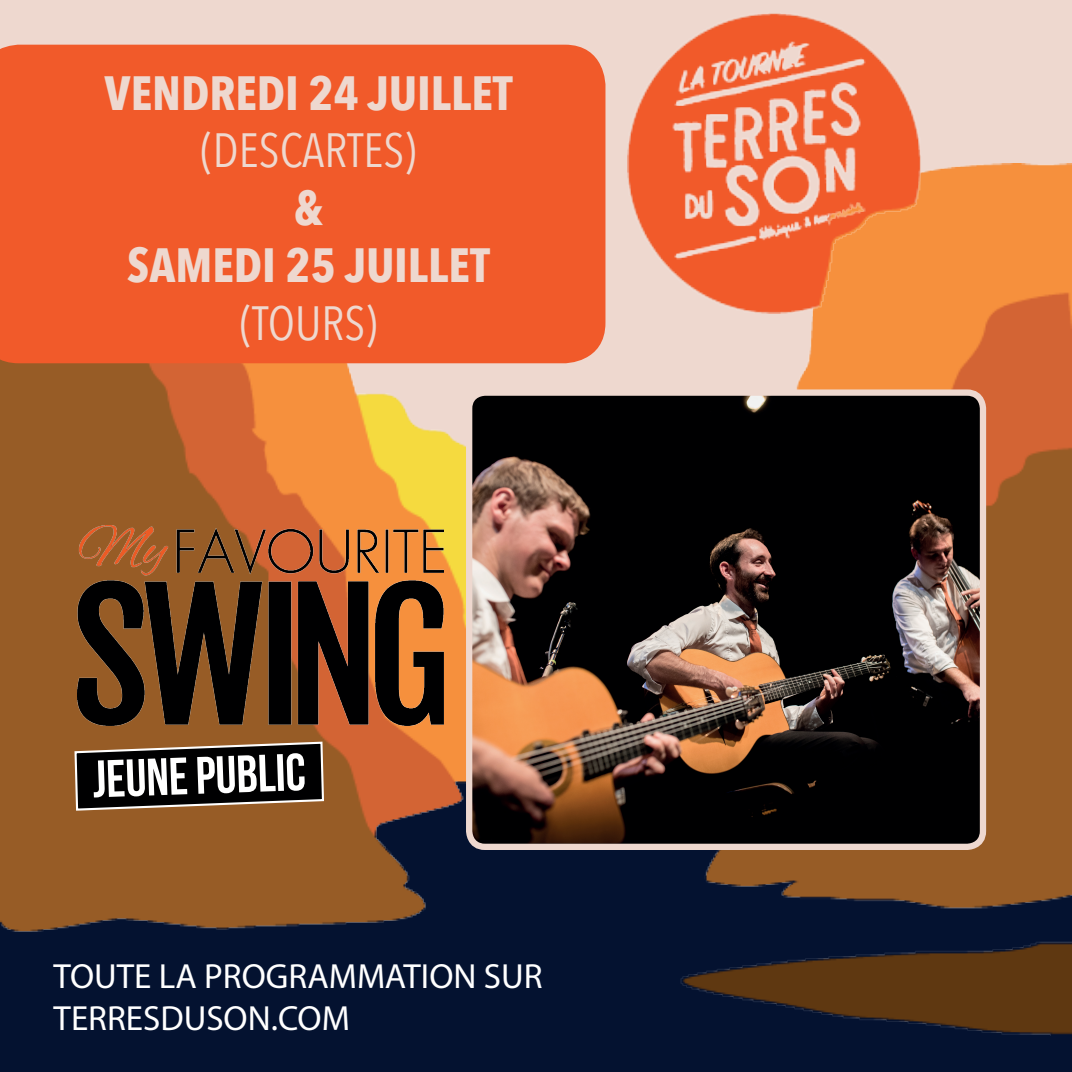
<style>
.page{position:relative;width:1072px;height:1072px;background:#fff}
.page>*{position:absolute;margin:0;border:0;box-sizing:border-box;transform-origin:0 0}
.t1{font:52.5px "Bebas Neue";color:#fff}
.t2{font:700 47.95px/57.5px "Avenir Next Condensed";color:#eed8cf;text-align:center}
.t3{font:47.95px "Avenir Next Condensed";color:#eed8cf}
.t4{font:35px/42px "Myriad Pro";color:#fff}
</style>
<div class="page">
<div style="left:0;top:655px;width:1071px;height:416px;background:#041230"></div>
<div style="left:0;top:0;width:1071px;height:669px;background:#eed8cf"></div>
<img style="left:0;top:163px;width:1071px;height:872px">
<img style="left:627px;top:13px;width:294px;height:300px">
<img style="left:469px;top:392px;width:514px;height:451px">
<div style="left:466px;top:389px;width:520px;height:461px;border:6px solid #eed8cf;border-radius:16px"></div>
<img style="left:77px;top:526px;width:366px;height:199px">
<div style="left:0;top:45px;width:605px;height:318px;background:#f15a2a"></div>
<svg style="left:73px;top:740px;width:252px;height:71px;background:#2c2219"></svg>
<h2 class="t2" style="left:104px;top:64px;width:410px">VENDREDI 24 JUILLET</h2>
<h2 class="t3" style="left:201px;top:109px;width:217px">(DESCARTES)</h2>
<h2 class="t2" style="left:127px;top:179px;width:364px">&amp;<br>SAMEDI 25 JUILLET</h2>
<h2 class="t3" style="left:240px;top:282px;width:139px">(TOURS)</h2>
<h1 class="t1" style="left:92px;top:750px;width:215px;rotate:-2deg">JEUNE PUBLIC</h1>
<p class="t4" style="left:54px;top:954px;width:490px">TOUTE LA PROGRAMMATION SUR<br>TERRESDUSON.COM</p>
</div>
